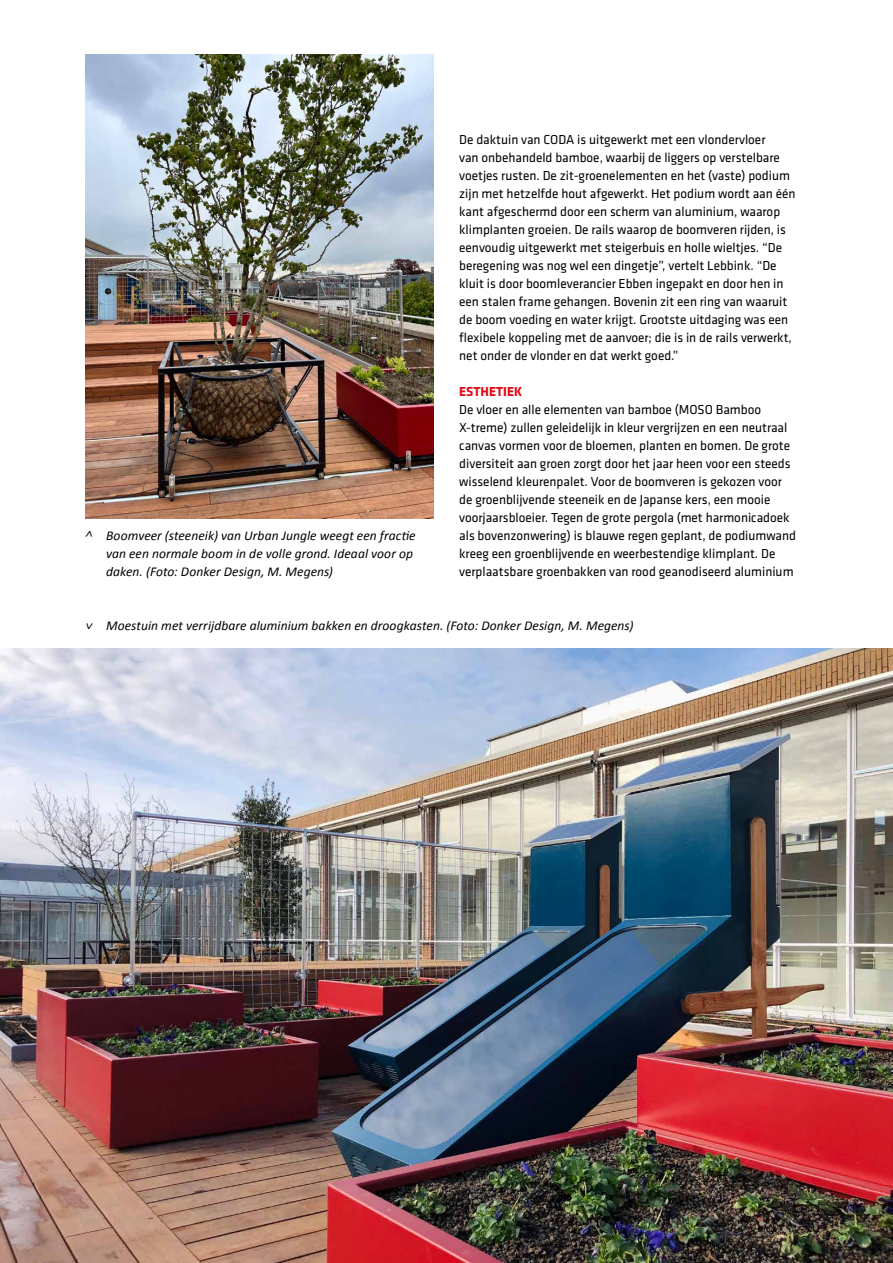
<style>
.page{position:relative;width:893px;height:1263px;background:#fff}
.page>*{position:absolute;margin:0;border:0;box-sizing:border-box;transform-origin:0 0}
.t1{font:13.5px/18px "Klavika Basic";color:#000}
.t2{font:italic 13.5px/18px "Calibri";letter-spacing:.005em;color:#000}
.t3{font:700 13.5px "Klavika Basic";color:#e30613}
</style>
<div class="page">
<img style="left:85px;top:54px;width:349px;height:464px">
<img style="left:0;top:648px;width:893px;height:615px">
<p class="t2" style="left:106px;top:526px;width:311px;text-indent:-21px">˄ Boomveer (steeneik) van Urban Jungle weegt een fractie van een normale boom in de volle grond. Ideaal voor op daken. (Foto: Donker Design, M. Megens)</p>
<p class="t1" style="left:459px;top:130px;width:338px">De daktuin van CODA is uitgewerkt met een vlondervloer<br>van onbehandeld bamboe, waarbij de liggers op verstelbare voetjes rusten. De zit-groenelementen en het (vaste) podium zijn met hetzelfde hout afgewerkt. Het podium wordt aan één kant afgeschermd door een scherm van aluminium, waarop klimplanten groeien. De rails waarop de boomveren rijden, is eenvoudig uitgewerkt met steigerbuis en holle wieltjes. “De beregening was nog wel een dingetje”, vertelt Lebbink. “De kluit is door boomleverancier Ebben ingepakt en door hen in een stalen frame gehangen. Bovenin zit een ring van waaruit de boom voeding en water krijgt. Grootste uitdaging was een flexibele koppeling met de aanvoer; die is in de rails verwerkt, net onder de vlonder en dat werkt goed.”</p>
<p class="t3" style="left:459px;top:382px;width:65px">ESTHETIEK</p>
<p class="t1" style="left:459px;top:400px;width:338px">De vloer en alle elementen van bamboe (MOSO Bamboo X-treme) zullen geleidelijk in kleur vergrijzen en een neutraal canvas vormen voor de bloemen, planten en bomen. De grote diversiteit aan groen zorgt door het jaar heen voor een steeds wisselend kleurenpalet. Voor de boomveren is gekozen voor de groenblijvende steeneik en de Japanse kers, een mooie voorjaarsbloeier. Tegen de grote pergola (met harmonicadoek als bovenzonwering) is blauwe regen geplant, de podiumwand kreeg een groenblijvende en weerbestendige klimplant. De verplaatsbare groenbakken van rood geanodiseerd aluminium</p>
<p class="t2" style="left:94px;top:634px;width:9px;rotate:-180deg">˄</p>
<p class="t2" style="left:106px;top:616px;width:529px">Moestuin met verrijdbare aluminium bakken en droogkasten. (Foto: Donker Design, M. Megens)</p>
</div>
